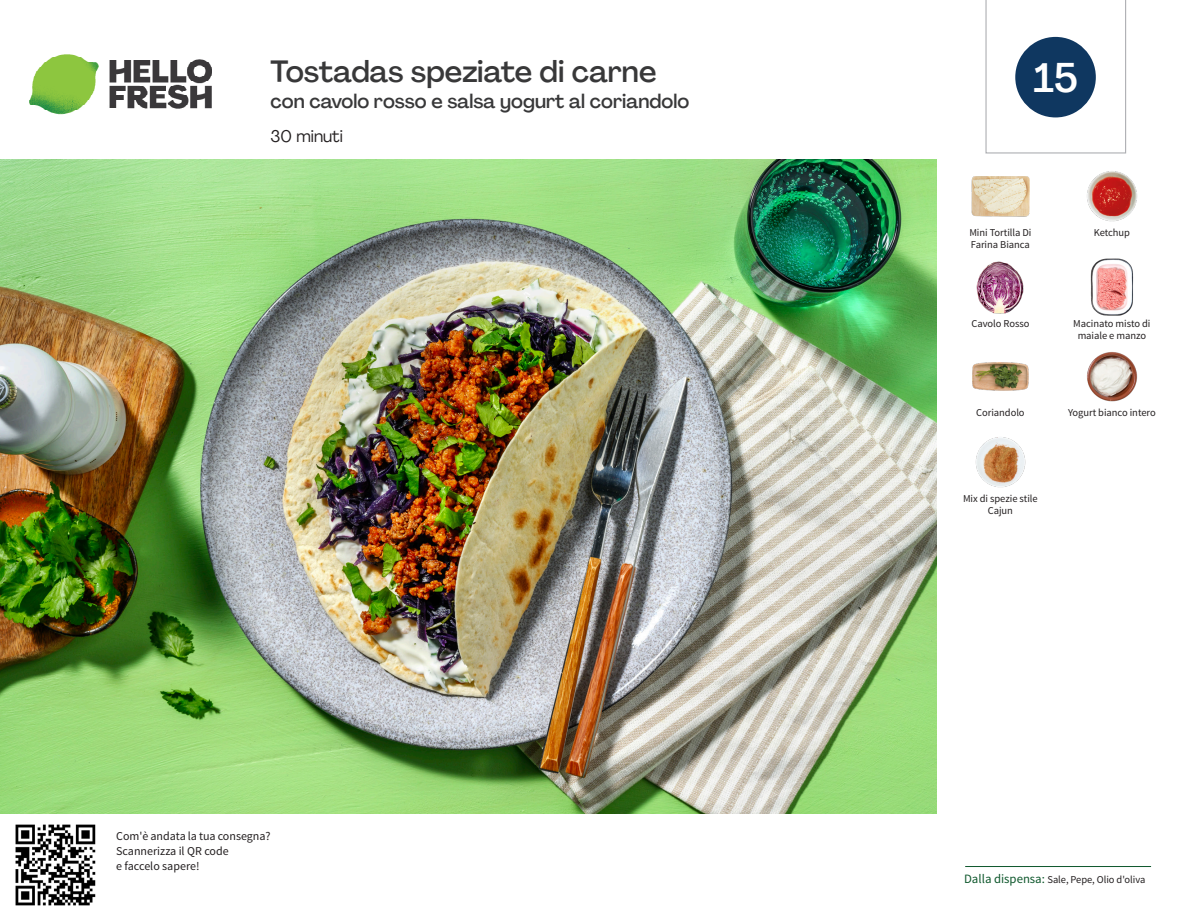
<style>
.page{position:relative;width:1188px;height:918px;background:#fff}
.page>*{position:absolute;margin:0;border:0;box-sizing:border-box;transform-origin:0 0}
._24_Recipe_Nr_Bag{font:500 40.5px "Agrandir";color:#fff}
._15_Titel_UK{font:500 30px "Agrandir";color:#383839}
._15_Titel_UK-2{font:500 19.5px "Agrandir";color:#383839}
._02_Box_Type{font:16.5px "Agrandir";color:#231f20}
._06_Before_Start{font:12px/15px "Source Sans Pro";color:#231f20}
._18_FRONT_ingredient{font:10.5px/12px "Source Sans Pro";letter-spacing:-.005em;color:#231f20;text-align:center}
.t1{font:10.5px "Source Sans Variable";letter-spacing:-.005em;color:#231f20}
.s1{font-family:"Source Sans Pro";font-size:12.75px;color:#0e572c}
</style>
<div class="page">
<img style="left:30px;top:54px;width:181px;height:61px">
<hr style="left:965px;top:866px;width:186px;height:1px;background:#0e572c">
<img style="left:0;top:159px;width:936px;height:655px">
<img style="left:1087px;top:171px;width:51px;height:51px">
<img style="left:972px;top:176px;width:57px;height:41px">
<img style="left:1090px;top:258px;width:44px;height:58px">
<img style="left:976px;top:261px;width:48px;height:53px">
<img style="left:1087px;top:352px;width:51px;height:50px">
<img style="left:972px;top:362px;width:57px;height:29px">
<img style="left:975px;top:437px;width:51px;height:51px">
<img style="left:15px;top:824px;width:81px;height:82px">
<svg style="left:985px;top:0;width:141px;height:154px"></svg>
<p class="_15_Titel_UK" style="left:271px;top:53px;width:387px">Tostadas speziate di carne</p>
<p class="_15_Titel_UK-2" style="left:271px;top:89px;width:420px">con cavolo rosso e salsa yogurt al coriandolo</p>
<p class="_02_Box_Type" style="left:271px;top:126px;width:74px">30 minuti</p>
<p class="_06_Before_Start" style="left:116px;top:829px;width:156px">Com'è andata la tua consegna?<br>Scannerizza il QR code<br>e faccelo sapere!</p>
<p class="_24_Recipe_Nr_Bag" style="left:1034px;top:53px;width:46px">15</p>
<p class="_18_FRONT_ingredient" style="left:969px;top:227px;width:64px;text-align:left">Mini Tortilla Di<br>Farina Bianca</p>
<p class="_18_FRONT_ingredient" style="left:1094px;top:227px;width:38px">Ketchup</p>
<p class="_18_FRONT_ingredient" style="left:971px;top:318px;width:59px">Cavolo Rosso</p>
<p class="_18_FRONT_ingredient" style="left:1073px;top:318px;width:79px">Macinato misto di maiale e manzo</p>
<p class="_18_FRONT_ingredient" style="left:976px;top:407px;width:50px">Coriandolo</p>
<p class="_18_FRONT_ingredient" style="left:1068px;top:407px;width:89px">Yogurt bianco intero</p>
<p class="_18_FRONT_ingredient" style="left:963px;top:493px;width:76px">Mix di spezie stile<br>Cajun</p>
<p class="t1" style="left:964px;top:873px;width:183px"><span class="s1">Dalla dispensa:</span> Sale, Pepe, Olio d'oliva</p>
</div>
